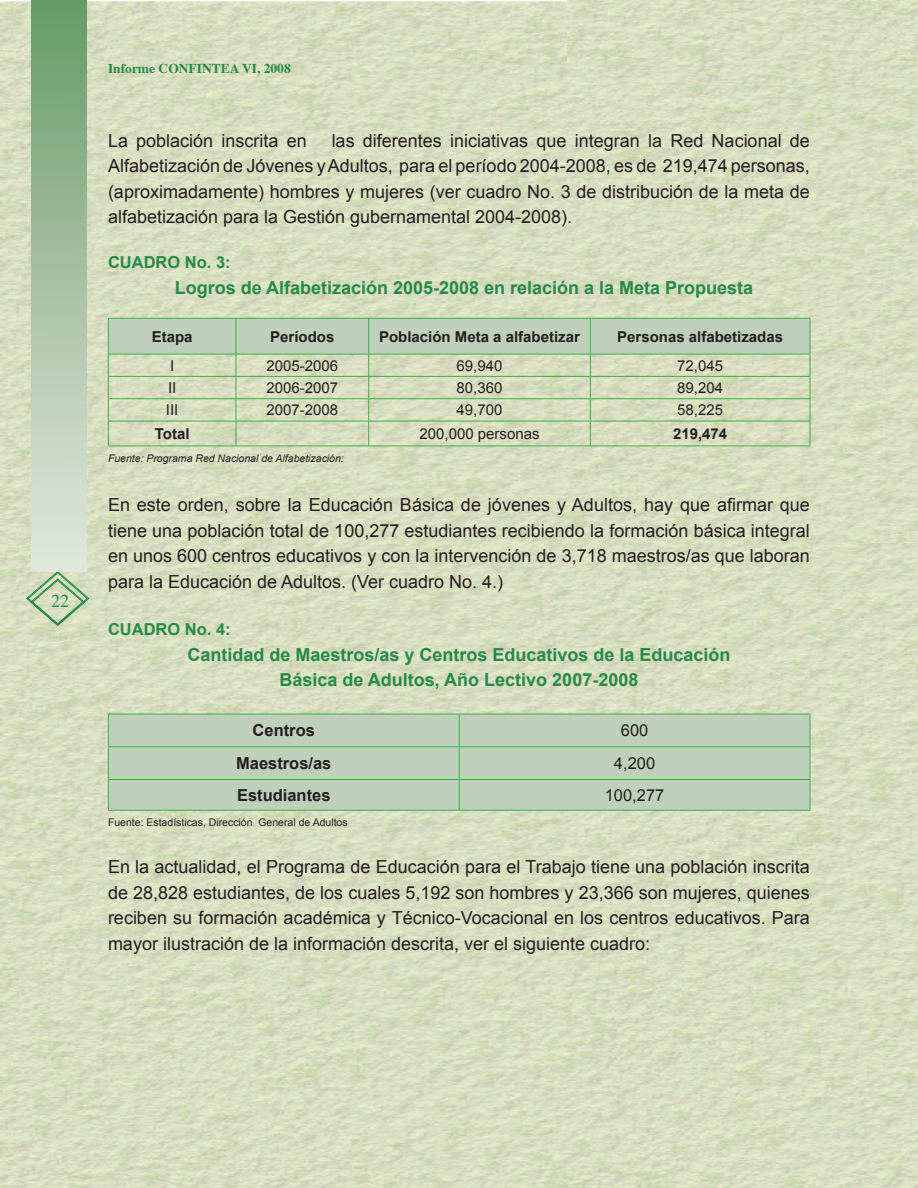
<style>
.page{position:relative;width:918px;height:1188px;background:#fff}
.page>*{position:absolute;margin:0;border:0;box-sizing:border-box;transform-origin:0 0}
.t1{font:18px/25.5px "Arial";color:#231f20;text-align:justify}
.t2{font:700 18px/25.5px "Arial";color:#268a48;text-align:center}
.t3{font:18px "Times";color:#268a48}
.t4{font:700 16.5px "Arial";color:#231f20}
.t5{font:700 16.5px "Arial";color:#268a48}
.t6{font:16.5px "Arial";color:#231f20}
.t7{font:15px "Arial";color:#231f20}
.t8{font:700 15px "Arial";color:#231f20}
.t9{font:700 13.5px "Times";color:#268a48}
.t10{font:10.5px "Arial";color:#231f20}
.t11{font:italic 10.5px "Arial";color:#231f20}
</style>
<div class="page">
<img style="left:0;top:0;width:918px;height:1188px">
<svg style="left:26px;top:571px;width:64px;height:55px;background:#c3d4b2"></svg>
<div style="left:32px;top:580px;width:51px;height:44px;border:1px solid #268a48;border-radius:50%"></div>
<img style="left:567px;top:0;width:351px;height:85px">
<div style="left:32px;top:0;width:55px;height:571px;background:linear-gradient(to bottom,#689a66,#e4e8de)"></div>
<svg style="left:108px;top:318px;width:703px;height:128px;background:#c9d7b7"></svg>
<hr style="left:108px;top:446px;width:128px;height:1px;background:#40ae49">
<hr style="left:236px;top:446px;width:133px;height:1px;background:#40ae49">
<hr style="left:369px;top:446px;width:221px;height:1px;background:#40ae49">
<hr style="left:590px;top:446px;width:220px;height:1px;background:#40ae49">
<div style="left:109px;top:715px;width:701px;height:95px;background:#bed0b9"></div>
<hr style="left:108px;top:714px;width:351px;height:1px;background:#40ae49">
<hr style="left:108px;top:714px;width:1px;height:32px;background:#40ae49">
<hr style="left:459px;top:714px;width:351px;height:1px;background:#40ae49">
<hr style="left:459px;top:714px;width:1px;height:32px;background:#40ae49">
<hr style="left:810px;top:714px;width:1px;height:32px;background:#40ae49">
<hr style="left:108px;top:746px;width:351px;height:1px;background:#40ae49">
<hr style="left:108px;top:747px;width:1px;height:32px;background:#40ae49">
<hr style="left:459px;top:746px;width:351px;height:1px;background:#40ae49">
<hr style="left:459px;top:747px;width:1px;height:32px;background:#40ae49">
<hr style="left:810px;top:747px;width:1px;height:32px;background:#40ae49">
<hr style="left:108px;top:779px;width:351px;height:1px;background:#40ae49">
<hr style="left:108px;top:780px;width:1px;height:30px;background:#40ae49">
<hr style="left:459px;top:779px;width:351px;height:1px;background:#40ae49">
<hr style="left:459px;top:780px;width:1px;height:30px;background:#40ae49">
<hr style="left:810px;top:780px;width:1px;height:30px;background:#40ae49">
<hr style="left:108px;top:810px;width:351px;height:1px;background:#40ae49">
<hr style="left:459px;top:810px;width:351px;height:1px;background:#40ae49">
<p class="t3" style="left:51px;top:584px;width:19px">22</p>
<p class="t9" style="left:108px;top:55px;width:184px">Informe CONFINTEA VI, 2008</p>
<p class="t1" style="left:108px;top:128px;width:703px;text-indent:224px">las diferentes iniciativas que integran la Red Nacional de Alfabetización de Jóvenes y Adultos, para el período 2004-2008, es de 219,474 personas, (aproximadamente) hombres y mujeres (ver cuadro No. 3 de distribución de la meta de alfabetización para la Gestión gubernamental 2004-2008).</p>
<p class="t5" style="left:108px;top:253px;width:124px">CUADRO No. 3:</p>
<p class="t2" style="left:175px;top:275px;width:580px">Logros de Alfabetización 2005-2008 en relación a la Meta Propuesta</p>
<p class="t8" style="left:152px;top:328px;width:42px">Etapa</p>
<p class="t8" style="left:270px;top:328px;width:66px">Períodos</p>
<p class="t8" style="left:379px;top:328px;width:202px">Población Meta a alfabetizar</p>
<p class="t8" style="left:617px;top:328px;width:167px">Personas alfabetizadas</p>
<p class="t7" style="left:170px;top:357px;width:6px">I</p>
<p class="t7" style="left:266px;top:357px;width:73px">2005-2006</p>
<p class="t7" style="left:457px;top:357px;width:47px">69,940</p>
<p class="t7" style="left:677px;top:357px;width:47px">72,045</p>
<p class="t7" style="left:168px;top:379px;width:10px">II</p>
<p class="t7" style="left:266px;top:379px;width:73px">2006-2007</p>
<p class="t7" style="left:457px;top:379px;width:47px">80,360</p>
<p class="t7" style="left:677px;top:379px;width:47px">89,204</p>
<p class="t7" style="left:166px;top:402px;width:14px">III</p>
<p class="t7" style="left:266px;top:402px;width:73px">2007-2008</p>
<p class="t7" style="left:457px;top:402px;width:47px">49,700</p>
<p class="t7" style="left:677px;top:402px;width:47px">58,225</p>
<p class="t8" style="left:155px;top:425px;width:36px">Total</p>
<p class="t7" style="left:419px;top:425px;width:122px">200,000 personas</p>
<p class="t8" style="left:673px;top:425px;width:56px">219,474</p>
<p class="t11" style="left:108px;top:452px;width:237px">Fuente: Programa Red Nacional de Alfabetización:</p>
<p class="t1" style="left:108px;top:492px;width:703px">En este orden, sobre la Educación Básica de jóvenes y Adultos, hay que afirmar que tiene una población total de 100,277 estudiantes recibiendo la formación básica integral en unos 600 centros educativos y con la intervención de 3,718 maestros/as que laboran para la Educación de Adultos. (Ver cuadro No. 4.)</p>
<p class="t5" style="left:108px;top:620px;width:124px">CUADRO No. 4:</p>
<p class="t2" style="left:187px;top:641px;width:545px">Cantidad de Maestros/as y Centros Educativos de la Educación<br>Básica de Adultos, Año Lectivo 2007-2008</p>
<p class="t4" style="left:253px;top:721px;width:64px">Centros</p>
<p class="t6" style="left:621px;top:721px;width:29px">600</p>
<p class="t4" style="left:236px;top:754px;width:97px">Maestros/as</p>
<p class="t6" style="left:614px;top:754px;width:43px">4,200</p>
<p class="t4" style="left:237px;top:786px;width:95px">Estudiantes</p>
<p class="t6" style="left:605px;top:786px;width:61px">100,277</p>
<p class="t10" style="left:108px;top:817px;width:241px">Fuente: Estadísticas, Dirección General de Adultos</p>
<p class="t1" style="left:108px;top:854px;width:703px">En la actualidad, el Programa de Educación para el Trabajo tiene una población inscrita de 28,828 estudiantes, de los cuales 5,192 son hombres y 23,366 son mujeres, quienes reciben su formación académica y Técnico-Vocacional en los centros educativos. Para mayor ilustración de la información descrita, ver el siguiente cuadro:</p>
<p class="t1" style="left:108px;top:128px;width:200px">La población inscrita en</p>
</div>
